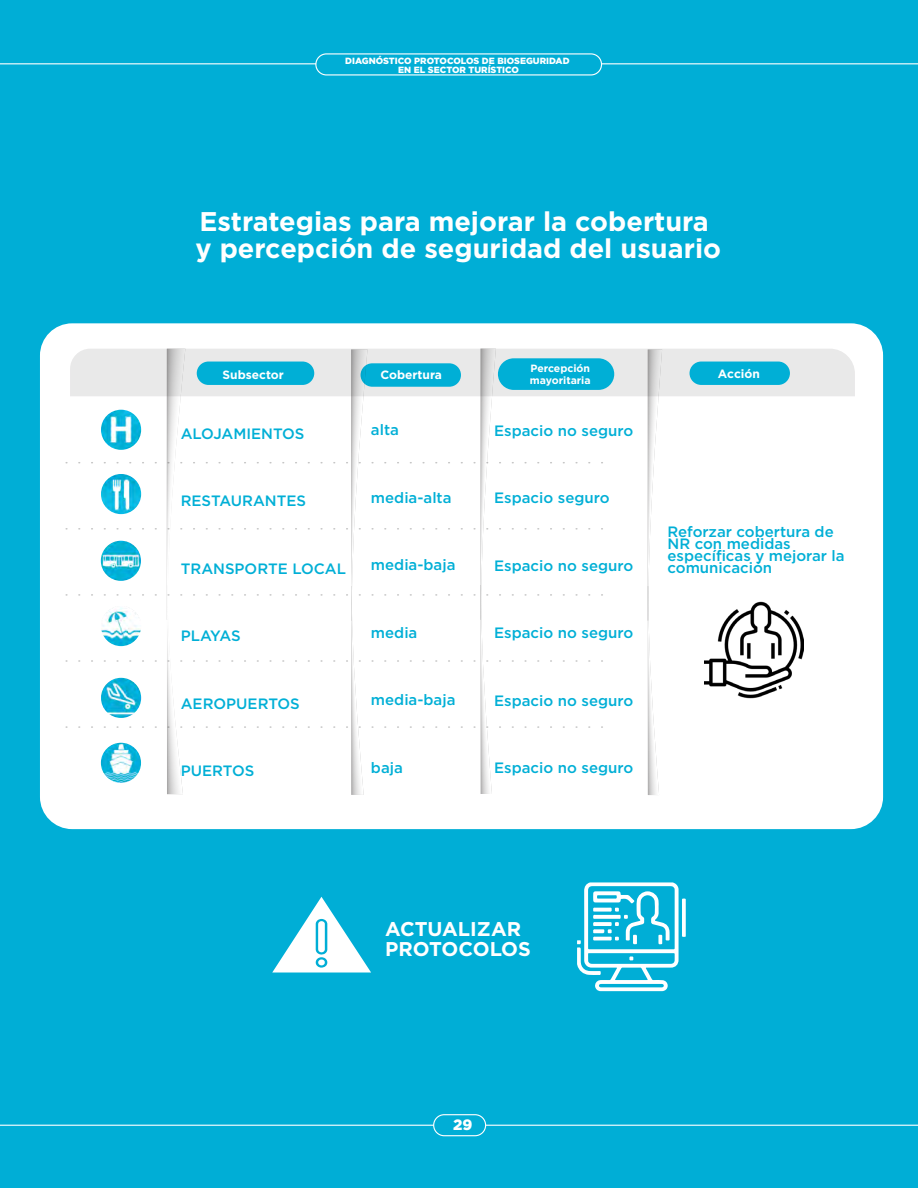
<style>
.page{position:relative;width:918px;height:1188px;background:#00aed6}
.page>*{position:absolute;margin:0;border:0;box-sizing:border-box;transform-origin:0 0}
.t1{font:700 27px/27px "Gotham";color:#fff}
.t2{font:700 19.95px/20px "Gotham";color:#fff}
.t3{font:500 15px/12px "Gotham";color:#00afd6}
.t4{font:900 15px "Gotham";color:#fff}
.t5{font:700 12px "Gotham";color:#fff}
.t6{font:700 10.5px/11.4px "Gotham";color:#fff}
.t7{font:900 9px/9px "Gotham";color:#fff;text-align:center}
</style>
<div class="page">
<div style="left:40px;top:323px;width:843px;height:506px;background:#fff;border-radius:32px"></div>
<svg style="left:272px;top:897px;width:99px;height:76px"></svg>
<svg style="left:66px;top:349px;width:789px;height:446px"></svg>
<img style="left:704px;top:600px;width:99px;height:99px">
<svg style="left:577px;top:882px;width:109px;height:109px"></svg>
<div style="left:433px;top:1114px;width:53px;height:22px;border:1px solid #fff;border-radius:11px"></div>
<div style="left:315px;top:53px;width:287px;height:22px;border:1px solid #fff;border-radius:11px"></div>
<hr style="left:0;top:1125px;width:434px;height:1px;background:#fff">
<hr style="left:486px;top:1125px;width:432px;height:1px;background:#fff">
<hr style="left:0;top:63px;width:316px;height:1px;background:#fff">
<hr style="left:601px;top:63px;width:317px;height:1px;background:#fff">
<p class="t7" style="left:345px;top:56px;width:226px">DIAGNÓSTICO PROTOCOLOS DE BIOSEGURIDAD<br>EN EL SECTOR TURÍSTICO</p>
<h1 class="t1" style="left:195px;top:208px;width:527px">Estrategias para mejorar la cobertura y percepción de seguridad del usuario</h1>
<p class="t5" style="left:223px;top:367px;width:63px">Subsector</p>
<p class="t6" style="left:530px;top:363px;width:62px">Percepción mayoritaria</p>
<p class="t5" style="left:380px;top:367px;width:63px">Cobertura</p>
<p class="t5" style="left:718px;top:366px;width:44px">Acción</p>
<p class="t3" style="left:181px;top:427px;width:125px">ALOJAMIENTOS</p>
<p class="t3" style="left:371px;top:424px;width:30px">alta</p>
<p class="t3" style="left:494px;top:424px;width:141px">Espacio no seguro</p>
<p class="t3" style="left:181px;top:495px;width:127px">RESTAURANTES</p>
<p class="t3" style="left:371px;top:491px;width:82px">media-alta</p>
<p class="t3" style="left:494px;top:492px;width:117px">Espacio seguro</p>
<p class="t3" style="left:181px;top:562px;width:167px">TRANSPORTE LOCAL</p>
<p class="t3" style="left:371px;top:559px;width:86px">media-baja</p>
<p class="t3" style="left:494px;top:559px;width:141px">Espacio no seguro</p>
<p class="t3" style="left:668px;top:525px;width:179px">Reforzar cobertura de<br>NR con medidas específicas y mejorar la comunicación</p>
<p class="t3" style="left:181px;top:630px;width:61px">PLAYAS</p>
<p class="t3" style="left:371px;top:626px;width:48px">media</p>
<p class="t3" style="left:494px;top:627px;width:141px">Espacio no seguro</p>
<p class="t3" style="left:181px;top:697px;width:121px">AEROPUERTOS</p>
<p class="t3" style="left:371px;top:694px;width:86px">media-baja</p>
<p class="t3" style="left:494px;top:694px;width:141px">Espacio no seguro</p>
<p class="t3" style="left:181px;top:765px;width:75px">PUERTOS</p>
<p class="t3" style="left:371px;top:761px;width:33px">baja</p>
<p class="t3" style="left:494px;top:762px;width:141px">Espacio no seguro</p>
<h2 class="t2" style="left:385px;top:918px;width:147px">ACTUALIZAR<br>PROTOCOLOS</h2>
<p class="t4" style="left:453px;top:1117px;width:21px">29</p>
</div>
